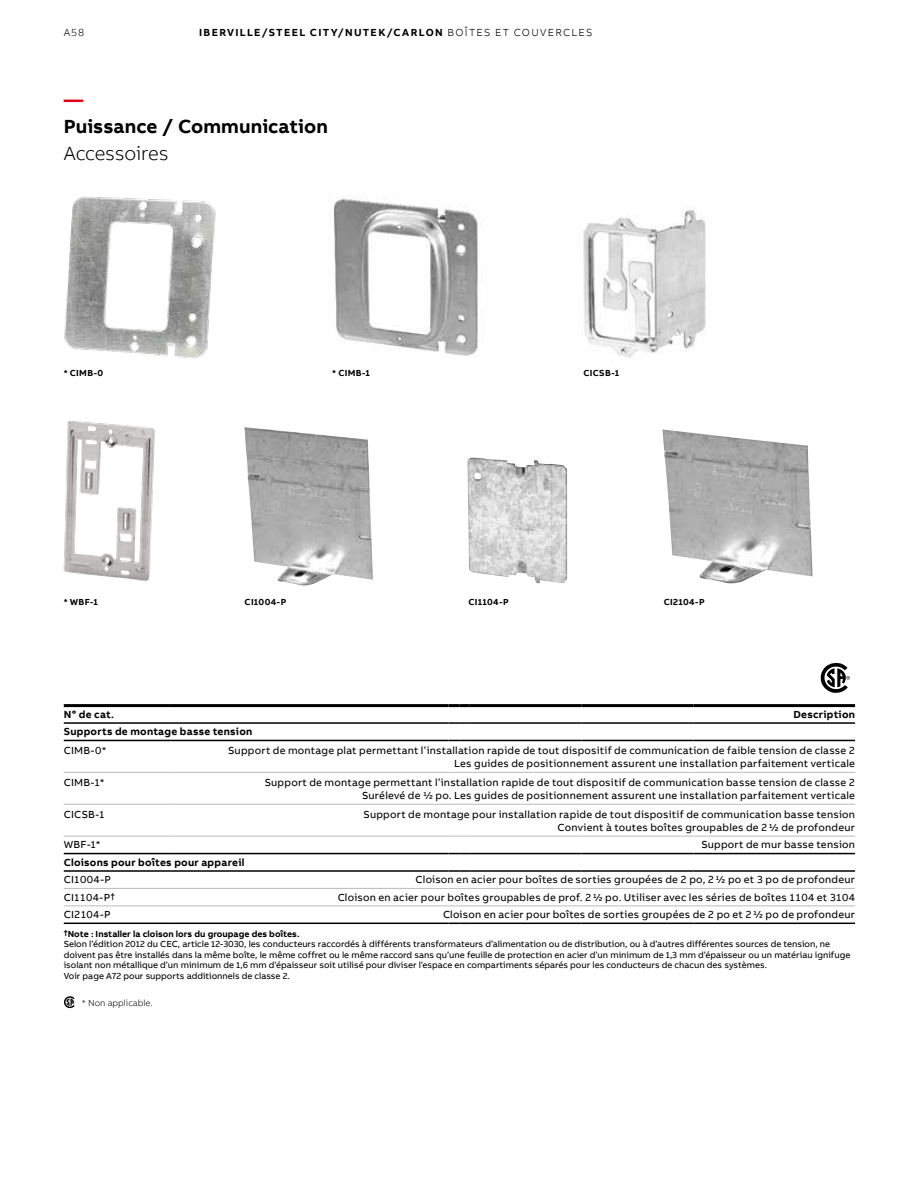
<style>
.page{position:relative;width:918px;height:1188px;background:#fff}
.page>*{position:absolute;margin:0;border:0;box-sizing:border-box;transform-origin:0 0}
.t1{font:700 19.5px "AB Bvoice";letter-spacing:.005em;color:#000}
.t2{font:300 19.5px "AB Bvoice";letter-spacing:-.015em;color:#000}
.t3{font:700 19.5px "AB Bvoice";color:#e30015}
.t4{font:10.5px/13.5px "AB Bvoice";letter-spacing:.02em;color:#000;text-align:right}
.t5{font:700 10.5px "AB Bvoice";letter-spacing:.025em;color:#000}
.t6{font:700 10.5px "AB Bvoice";letter-spacing:.13em;color:#000}
.t7{font:300 10.5px "AB Bvoice";color:#000}
.t8{font:9px/10.5px "AB Bvoice";color:#000}
.t9{font:700 9px "AB Bvoice";letter-spacing:.03em;color:#000}
.t10{font:300 9px "AB Bvoice";color:#000}
.s1{font-weight:300}
.s2{font-size:9px}
.s3{font-weight:700}
</style>
<div class="page">
<hr style="left:64px;top:722px;width:106px;height:2px;background:#000">
<hr style="left:170px;top:722px;width:279px;height:2px;background:#000">
<hr style="left:470px;top:722px;width:112px;height:2px;background:#000">
<hr style="left:582px;top:722px;width:111px;height:2px;background:#000">
<hr style="left:693px;top:722px;width:162px;height:2px;background:#000">
<hr style="left:64px;top:853px;width:106px;height:1px;background:#000">
<hr style="left:170px;top:853px;width:279px;height:1px;background:#000">
<svg style="left:449px;top:853px;width:21px;height:1px"></svg>
<hr style="left:470px;top:853px;width:112px;height:1px;background:#000">
<hr style="left:582px;top:853px;width:111px;height:1px;background:#000">
<hr style="left:693px;top:853px;width:162px;height:1px;background:#000">
<hr style="left:64px;top:772px;width:106px;height:1px;background:#bbbcbc">
<hr style="left:170px;top:772px;width:279px;height:1px;background:#bbbcbc">
<svg style="left:449px;top:772px;width:21px;height:1px"></svg>
<hr style="left:470px;top:772px;width:112px;height:1px;background:#bbbcbc">
<hr style="left:582px;top:772px;width:111px;height:1px;background:#bbbcbc">
<hr style="left:693px;top:772px;width:162px;height:1px;background:#bbbcbc">
<hr style="left:64px;top:804px;width:106px;height:1px;background:#bbbcbc">
<hr style="left:170px;top:804px;width:279px;height:1px;background:#bbbcbc">
<svg style="left:449px;top:804px;width:21px;height:1px"></svg>
<hr style="left:470px;top:804px;width:112px;height:1px;background:#bbbcbc">
<hr style="left:582px;top:804px;width:111px;height:1px;background:#bbbcbc">
<hr style="left:693px;top:804px;width:162px;height:1px;background:#bbbcbc">
<hr style="left:64px;top:740px;width:106px;height:1px;background:#000">
<hr style="left:170px;top:740px;width:279px;height:1px;background:#000">
<svg style="left:449px;top:740px;width:21px;height:1px"></svg>
<hr style="left:470px;top:740px;width:112px;height:1px;background:#000">
<hr style="left:582px;top:740px;width:111px;height:1px;background:#000">
<hr style="left:693px;top:740px;width:162px;height:1px;background:#000">
<hr style="left:64px;top:870px;width:106px;height:2px;background:#000">
<hr style="left:170px;top:870px;width:279px;height:2px;background:#000">
<svg style="left:449px;top:870px;width:21px;height:2px"></svg>
<hr style="left:470px;top:870px;width:112px;height:2px;background:#000">
<hr style="left:582px;top:870px;width:111px;height:2px;background:#000">
<hr style="left:693px;top:870px;width:162px;height:2px;background:#000">
<hr style="left:64px;top:923px;width:106px;height:1px;background:#000">
<hr style="left:170px;top:923px;width:279px;height:1px;background:#000">
<svg style="left:449px;top:923px;width:21px;height:1px"></svg>
<hr style="left:470px;top:923px;width:112px;height:1px;background:#000">
<hr style="left:582px;top:923px;width:111px;height:1px;background:#000">
<hr style="left:693px;top:923px;width:162px;height:1px;background:#000">
<hr style="left:64px;top:704px;width:106px;height:3px;background:#000">
<hr style="left:170px;top:704px;width:279px;height:3px;background:#000">
<svg style="left:449px;top:704px;width:21px;height:3px"></svg>
<hr style="left:470px;top:704px;width:112px;height:3px;background:#000">
<hr style="left:582px;top:704px;width:111px;height:3px;background:#000">
<hr style="left:693px;top:704px;width:162px;height:3px;background:#000">
<svg style="left:449px;top:722px;width:21px;height:2px"></svg>
<hr style="left:64px;top:836px;width:106px;height:1px;background:#bbbcbc">
<hr style="left:170px;top:836px;width:279px;height:1px;background:#bbbcbc">
<svg style="left:449px;top:836px;width:21px;height:1px"></svg>
<hr style="left:470px;top:836px;width:112px;height:1px;background:#bbbcbc">
<hr style="left:582px;top:836px;width:111px;height:1px;background:#bbbcbc">
<hr style="left:693px;top:836px;width:162px;height:1px;background:#bbbcbc">
<hr style="left:64px;top:888px;width:106px;height:1px;background:#bbbcbc">
<hr style="left:170px;top:888px;width:279px;height:1px;background:#bbbcbc">
<svg style="left:449px;top:888px;width:21px;height:1px"></svg>
<hr style="left:470px;top:888px;width:112px;height:1px;background:#bbbcbc">
<hr style="left:582px;top:888px;width:111px;height:1px;background:#bbbcbc">
<hr style="left:693px;top:888px;width:162px;height:1px;background:#bbbcbc">
<hr style="left:64px;top:905px;width:106px;height:1px;background:#bbbcbc">
<hr style="left:170px;top:905px;width:279px;height:1px;background:#bbbcbc">
<svg style="left:449px;top:905px;width:21px;height:1px"></svg>
<hr style="left:470px;top:905px;width:112px;height:1px;background:#bbbcbc">
<hr style="left:582px;top:905px;width:111px;height:1px;background:#bbbcbc">
<hr style="left:693px;top:905px;width:162px;height:1px;background:#bbbcbc">
<svg style="left:820px;top:662px;width:30px;height:31px"></svg>
<svg style="left:64px;top:996px;width:12px;height:12px"></svg>
<img style="left:64px;top:196px;width:152px;height:163px">
<img style="left:583px;top:209px;width:123px;height:149px">
<img style="left:244px;top:427px;width:129px;height:158px">
<img style="left:468px;top:458px;width:99px;height:125px">
<img style="left:663px;top:429px;width:150px;height:154px">
<img style="left:63px;top:420px;width:92px;height:162px">
<img style="left:333px;top:198px;width:145px;height:158px">
<p class="t7" style="left:64px;top:26px;width:22px">A58</p>
<p class="t6" style="left:199px;top:25px;width:395px">IBERVILLE/STEEL CITY/NUTEK/CARLON <span class="s1">BOÎTES ET COUVERCLES</span></p>
<h1 class="t3" style="left:64px;top:87px;width:21px">—</h1>
<h1 class="t1" style="left:64px;top:114px;width:266px">Puissance / Communication</h1>
<h1 class="t2" style="left:64px;top:142px;width:106px">Accessoires</h1>
<p class="t9" style="left:64px;top:367px;width:41px">* CIMB-0</p>
<p class="t9" style="left:64px;top:596px;width:36px">* WBF-1</p>
<p class="t9" style="left:332px;top:367px;width:39px">* CIMB-1</p>
<p class="t9" style="left:583px;top:367px;width:37px">CICSB-1</p>
<p class="t9" style="left:245px;top:596px;width:43px">CI1004-P</p>
<p class="t9" style="left:468px;top:596px;width:42px">CI1104-P</p>
<p class="t9" style="left:664px;top:596px;width:42px">CI2104-P</p>
<p class="t5" style="left:64px;top:708px;width:52px">No de cat.</p>
<p class="t5" style="left:793px;top:708px;width:63px">Description</p>
<p class="t5" style="left:64px;top:725px;width:190px">Supports de montage basse tension</p>
<p class="t4" style="left:64px;top:744px;width:44px">CIMB-0*</p>
<p class="t4" style="left:228px;top:744px;width:628px">Support de montage plat permettant l’installation rapide de tout dispositif de communication de faible tension de classe 2<br>Les guides de positionnement assurent une installation parfaitement verticale</p>
<p class="t4" style="left:64px;top:775px;width:42px">CIMB-1*</p>
<p class="t4" style="left:265px;top:775px;width:592px">Support de montage permettant l’installation rapide de tout dispositif de communication basse tension de classe 2<br>Surélevé de 1/2 po. Les guides de positionnement assurent une installation parfaitement verticale</p>
<p class="t4" style="left:64px;top:807px;width:43px">CICSB-1</p>
<p class="t4" style="left:364px;top:807px;width:493px">Support de montage pour installation rapide de tout dispositif de communication basse tension<br>Convient à toutes boîtes groupables de 21/2 de profondeur</p>
<p class="t4" style="left:64px;top:838px;width:38px">WBF-1*</p>
<p class="t4" style="left:701px;top:838px;width:155px">Support de mur basse tension</p>
<p class="t5" style="left:64px;top:856px;width:182px">Cloisons pour boîtes pour appareil</p>
<p class="t4" style="left:64px;top:873px;width:49px">CI1004-P</p>
<p class="t4" style="left:416px;top:873px;width:441px">Cloison en acier pour boîtes de sorties groupées de 2 po, 21/2 po et 3 po de profondeur</p>
<p class="t4" style="left:64px;top:891px;width:53px">CI1104-P<span class="s2">†</span></p>
<p class="t4" style="left:338px;top:891px;width:519px">Cloison en acier pour boîtes groupables de prof. 21/2 po. Utiliser avec les séries de boîtes 1104 et 3104</p>
<p class="t4" style="left:64px;top:908px;width:48px">CI2104-P</p>
<p class="t4" style="left:443px;top:908px;width:414px">Cloison en acier pour boîtes de sorties groupées de 2 po et 21/2 po de profondeur</p>
<p class="t8" style="left:64px;top:929px;width:788px"><sup>†</sup><span class="s3">Note : Installer la cloison lors du groupage des boîtes.<br></span>Selon l’édition 2012 du CEC, article 12-3030, les conducteurs raccordés à différents transformateurs d’alimentation ou de distribution, ou à d’autres différentes sources de tension, ne doivent pas être installés dans la même boîte, le même coffret ou le même raccord sans qu’une feuille de protection en acier d’un minimum de 1,3 mm d’épaisseur ou un matériau ignifuge isolant non métallique d’un minimum de 1,6 mm d’épaisseur soit utilisé pour diviser l’espace en compartiments séparés pour les conducteurs de chacun des systèmes.<br>Voir page A72 pour supports additionnels de classe 2.</p>
<p class="t10" style="left:82px;top:997px;width:72px">* Non applicable.</p>
</div>
